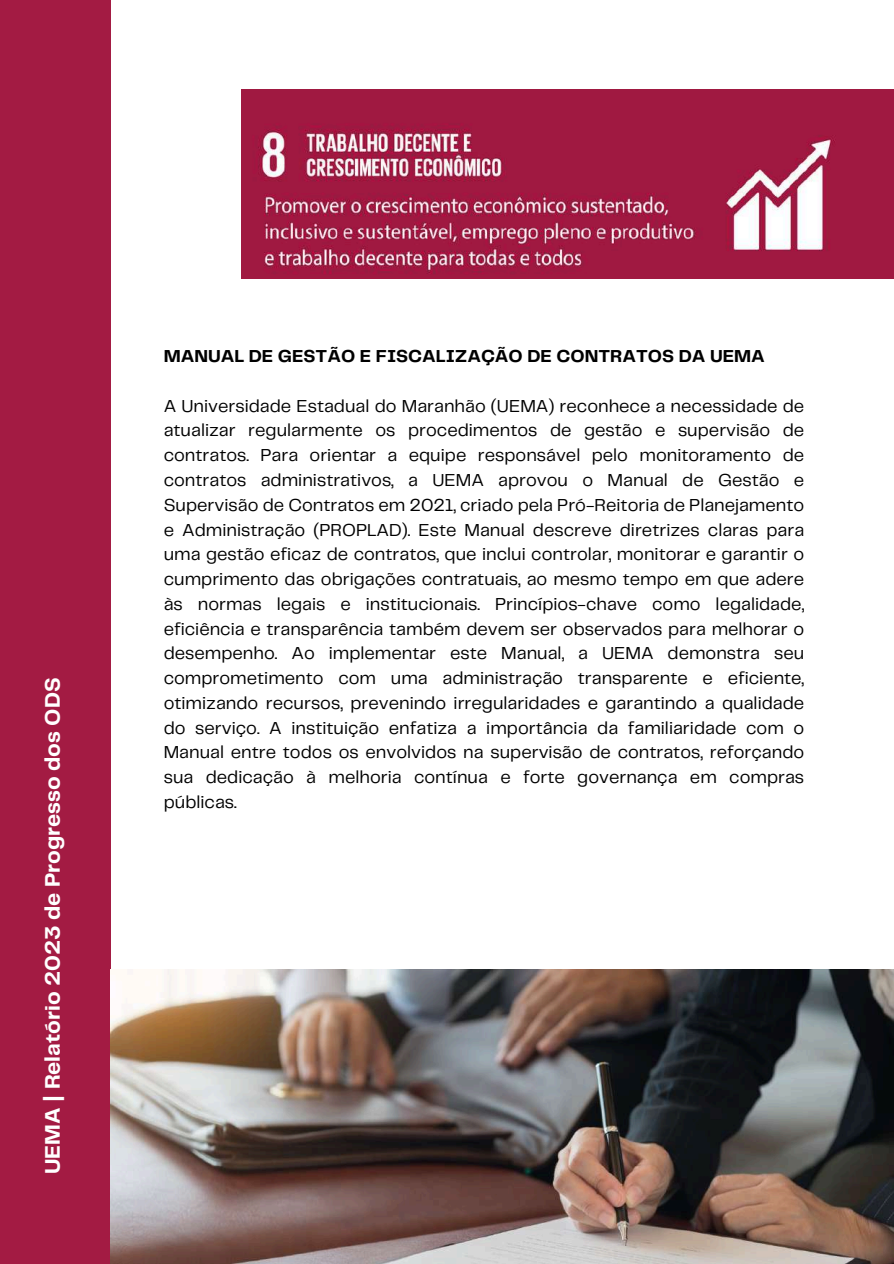
<style>
.page{position:relative;width:894px;height:1264px;background:#fff}
.page>*{position:absolute;margin:0;border:0;box-sizing:border-box;transform-origin:0 0}
.t1{font:700 21.9px "Telegraf";color:#fff}
.t2{font:18px/24.8px "Telegraf";color:#000;text-align:justify}
.t3{font:700 18px "Telegraf";color:#000}
</style>
<div class="page">
<div style="left:0;top:0;width:110px;height:1263px;background:#a31b43"></div>
<img style="left:242px;top:89px;width:651px;height:189px">
<img style="left:110px;top:969px;width:783px;height:294px">
<p class="t1" style="left:43px;top:1174px;width:498px;rotate:-90deg">UEMA | Relatório 2023 de Progresso dos ODS</p>
<p class="t3" style="left:164px;top:348px;width:602px">MANUAL DE GESTÃO E FISCALIZAÇÃO DE CONTRATOS DA UEMA</p>
<p class="t2" style="left:164px;top:394px;width:642px">A Universidade Estadual do Maranhão (UEMA) reconhece a necessidade de atualizar regularmente os procedimentos de gestão e supervisão de contratos. Para orientar a equipe responsável pelo monitoramento de contratos administrativos, a UEMA aprovou o Manual de Gestão e Supervisão de Contratos em 2021, criado pela Pró-Reitoria de Planejamento e Administração (PROPLAD). Este Manual descreve diretrizes claras para uma gestão eficaz de contratos, que inclui controlar, monitorar e garantir o cumprimento das obrigações contratuais, ao mesmo tempo em que adere às normas legais e institucionais. Princípios-chave como legalidade, eficiência e transparência também devem ser observados para melhorar o desempenho. Ao implementar este Manual, a UEMA demonstra seu comprometimento com uma administração transparente e eficiente, otimizando recursos, prevenindo irregularidades e garantindo a qualidade do serviço. A instituição enfatiza a importância da familiaridade com o Manual entre todos os envolvidos na supervisão de contratos, reforçando sua dedicação à melhoria contínua e forte governança em compras públicas.</p>
</div>
